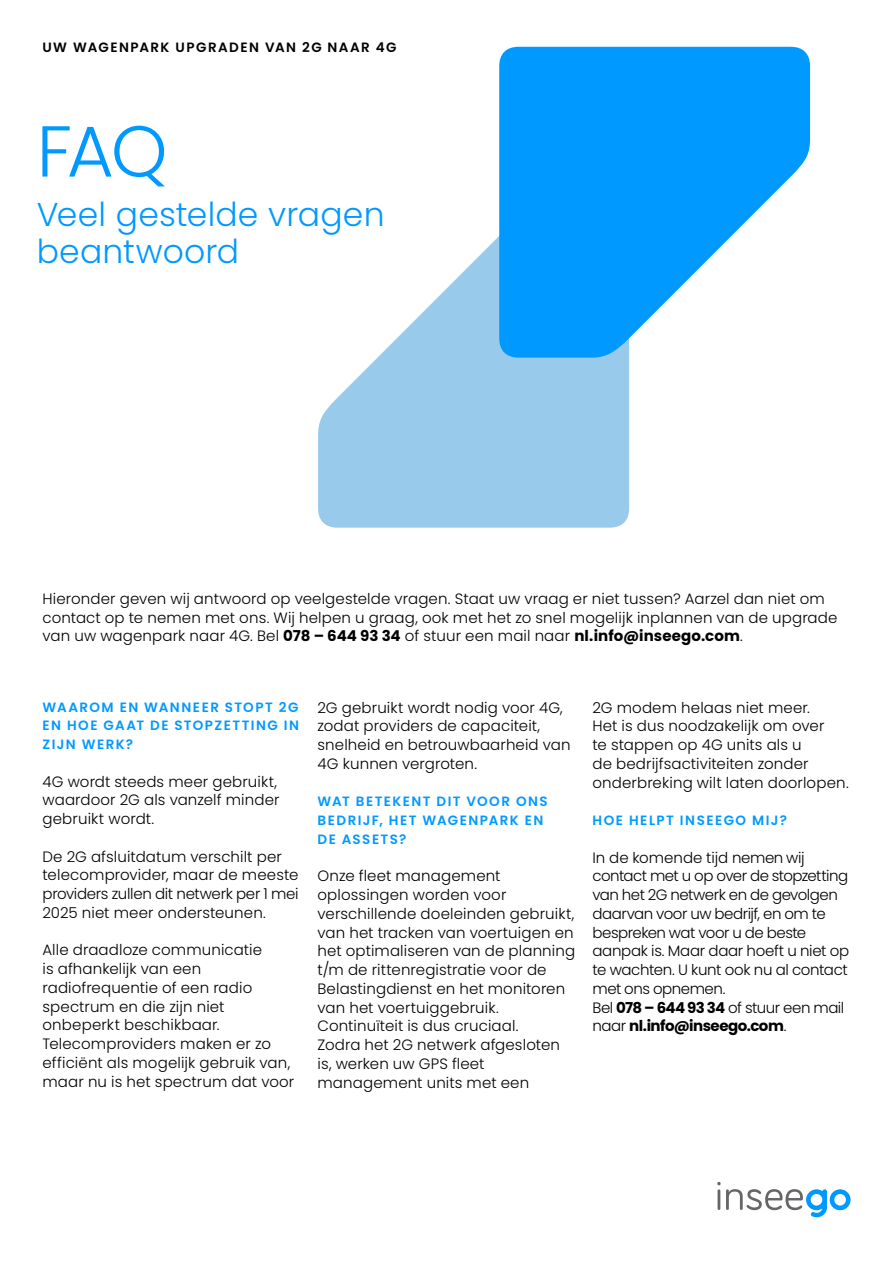
<style>
.page{position:relative;width:893px;height:1263px;background:#fff}
.page>*{position:absolute;margin:0;border:0;box-sizing:border-box;transform-origin:0 0}
.t1{font:300 72px "Poppins";color:#09f}
.t2{font:300 33px/37.5px "Poppins";letter-spacing:.005em;color:#09f}
.t3{font:300 15px/18.8px "Poppins";letter-spacing:.005em;color:#000}
.t4{font:300 15px/18.8px "Poppins";letter-spacing:-.03em;color:#000}
.t5{font:600 13.5px/18.8px "Poppins";letter-spacing:.11em;color:#09f;text-align:justify}
.t6{font:600 13.5px "Poppins";letter-spacing:.11em;color:#000}
.s1{font-weight:700}
</style>
<div class="page">
<svg style="left:318px;top:236px;width:311px;height:292px;fill:#98caec"></svg>
<svg style="left:717px;top:1182px;width:133px;height:35px"></svg>
<svg style="left:499px;top:47px;width:311px;height:311px;fill:#09f"></svg>
<p class="t6" style="left:43px;top:39px;width:355px">UW WAGENPARK UPGRADEN VAN 2G NAAR 4G</p>
<h1 class="t1" style="left:37px;top:110px;width:132px">FAQ</h1>
<h2 class="t2" style="left:37px;top:195px;width:349px">Veel gestelde vragen beantwoord</h2>
<p class="t3" style="left:43px;top:589px;width:796px">Hieronder geven wij antwoord op veelgestelde vragen. Staat uw vraag er niet tussen? Aarzel dan niet om contact op te nemen met ons. Wij helpen u graag, ook met het zo snel mogelijk inplannen van de upgrade van uw wagenpark naar 4G. Bel <span class="s1">078 – 644 93 34</span> of stuur een mail naar <span class="s1">nl.info@inseego.com</span>.</p>
<p class="t5" style="left:43px;top:697px;width:258px">WAAROM EN WANNEER STOPT 2G EN HOE GAAT DE STOPZETTING IN ZIJN WERK?</p>
<p class="t3" style="left:43px;top:772px;width:239px">4G wordt steeds meer gebruikt, waardoor 2G als vanzelf minder gebruikt wordt.</p>
<p class="t3" style="left:43px;top:847px;width:258px">De 2G afsluitdatum verschilt per telecomprovider, maar de meeste providers zullen dit netwerk per 1 mei 2025 niet meer ondersteunen.</p>
<p class="t3" style="left:43px;top:941px;width:253px">Alle draadloze communicatie<br>is afhankelijk van een radiofrequentie of een radio spectrum en die zijn niet onbeperkt beschikbaar.<br>Telecomproviders maken er zo efficiënt als mogelijk gebruik van, maar nu is het spectrum dat voor</p>
<p class="t3" style="left:317px;top:698px;width:255px">2G gebruikt wordt nodig voor 4G, zodat providers de capaciteit, snelheid en betrouwbaarheid van<br>4G kunnen vergroten.</p>
<p class="t5" style="left:317px;top:792px;width:232px;text-align:left">WAT BETEKENT DIT VOOR ONS<br>BEDRIJF, HET WAGENPARK EN<br>DE ASSETS?</p>
<p class="t3" style="left:317px;top:867px;width:259px">Onze fleet management oplossingen worden voor verschillende doeleinden gebruikt, van het tracken van voertuigen en het optimaliseren van de planning t/m de rittenregistratie voor de<br>Belastingdienst en het monitoren van het voertuiggebruik.<br>Continuïteit is dus cruciaal.<br>Zodra het 2G netwerk afgesloten is, werken uw GPS fleet management units met een</p>
<p class="t3" style="left:592px;top:698px;width:258px">2G modem helaas niet meer.<br>Het is dus noodzakelijk om over<br>te stappen op 4G units als u<br>de bedrijfsactiviteiten zonder onderbreking wilt laten doorlopen.</p>
<p class="t5" style="left:592px;top:811px;width:196px">HOE HELPT INSEEGO MIJ?</p>
<p class="t4" style="left:592px;top:848px;width:258px">In de komende tijd nemen wij contact met u op over de stopzetting van het 2G netwerk en de gevolgen daarvan voor uw bedrijf, en om te bespreken wat voor u de beste aanpak is. Maar daar hoeft u niet op te wachten. U kunt ook nu al contact met ons opnemen.<br>Bel <span class="s1">078 – 644 93 34</span> of stuur een mail naar <span class="s1">nl.info@inseego.com</span>.</p>
</div>
